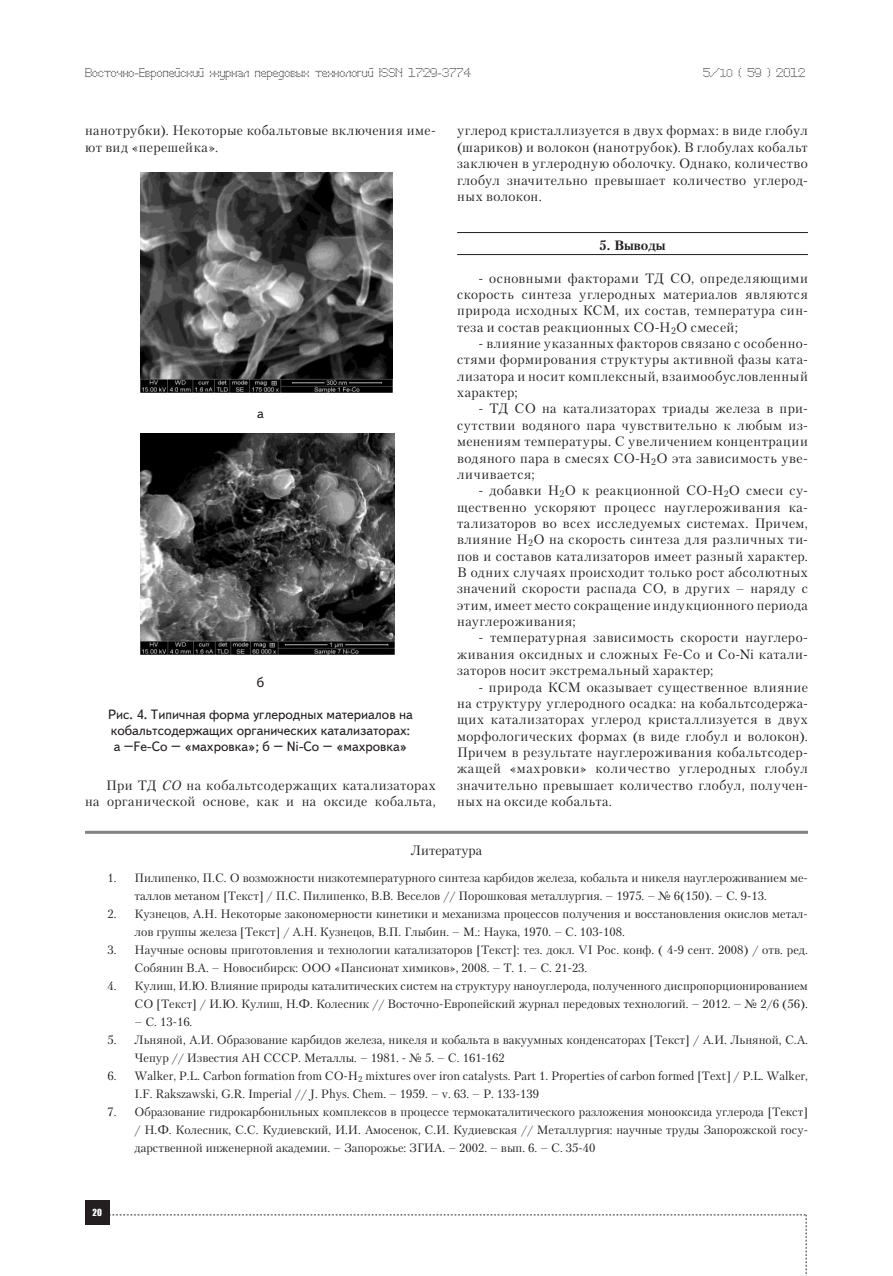
<style>
.page{position:relative;width:893px;height:1276px;background:#fff}
.page>*{position:absolute;margin:0;border:0;box-sizing:border-box;transform-origin:0 0}
.Text{font:13.5px/16.4px "Petersburg C";letter-spacing:.035em;color:#231f20;text-align:justify}
.risunok{font:13.5px/16.2px "Text Book C";color:#231f20}
.literatura-zaglav{font:13.5px "Petersburg C";color:#231f20}
.Punkt{font:700 13.5px "Petersburg C";color:#231f20}
.Literatura-text{font:12px/18px "Petersburg C";color:#231f20}
.t1{font:12px "Perfo";letter-spacing:.015em;color:#231f20}
.t2{font:9px "Impact";color:#fff}
.s1{font-size:10.5px}
.s2{font-style:italic}
</style>
<div class="page">
<div style="left:85px;top:1200px;width:24px;height:25px;background:#231f20"></div>
<svg style="left:109px;top:1214px;width:698px;height:62px"></svg>
<hr style="left:457px;top:232px;width:351px;height:1px;background:#231f20">
<hr style="left:457px;top:254px;width:351px;height:1px;background:#231f20">
<img style="left:140px;top:172px;width:252px;height:221px">
<img style="left:140px;top:434px;width:255px;height:220px">
<hr style="left:85px;top:831px;width:723px;height:3px;background:#808285">
<p class="t1" style="left:85px;top:65px;width:387px">Восточно-Европейский журнал передовых технологий ISSN 1729-3774</p>
<p class="t1" style="left:703px;top:65px;width:104px">5/<span class="s1">10</span> ( 59 ) 2012</p>
<p class="Text" style="left:85px;top:122px;width:352px">нанотрубки). Некоторые кобальтовые включения име&shy;ют вид «перешейка».</p>
<p class="Text" style="left:457px;top:122px;width:352px">углерод кристаллизуется в двух формах: в виде глобул (шариков) и волокон (нанотрубок). В глобулах кобальт заключен в углеродную оболочку. Однако, количество глобул значительно превышает количество углерод&shy;ных волокон.</p>
<p class="Punkt" style="left:599px;top:237px;width:67px">5. Выводы</p>
<p class="Text" style="left:457px;top:270px;width:352px;text-indent:21px">- основными факторами ТД СО, определяющими скорость синтеза углеродных материалов являются природа исходных КСМ, их состав, температура син&shy;теза и состав реакционных СО-Н<sub>2</sub>О смесей;</p>
<p class="Text" style="left:457px;top:335px;width:352px;text-indent:21px">- влияние указанных факторов связано с особенно&shy;стями формирования структуры активной фазы ката&shy;лизатора и носит комплексный, взаимообусловленный характер;</p>
<p class="Text" style="left:457px;top:400px;width:352px;text-indent:21px">- ТД СО на катализаторах триады железа в при&shy;сутствии водяного пара чувствительно к любым из&shy;менениям температуры. С увеличением концентрации водяного пара в смесях СО-Н<sub>2</sub>О эта зависимость уве&shy;личивается;</p>
<p class="Text" style="left:457px;top:482px;width:352px;text-indent:21px">- добавки Н<sub>2</sub>О к реакционной СО-Н<sub>2</sub>О смеси су&shy;щественно ускоряют процесс науглероживания ка&shy;тализаторов во всех исследуемых системах. Причем, влияние Н<sub>2</sub>О на скорость синтеза для различных ти&shy;пов и составов катализаторов имеет разный характер.<br>В одних случаях происходит только рост абсолютных значений скорости распада СО, в других – наряду с этим, имеет место сокращение индукционного периода науглероживания;</p>
<p class="Text" style="left:457px;top:629px;width:352px;text-indent:21px">- температурная зависимость скорости науглеро&shy;живания оксидных и сложных Fe-Co и Co-Ni катали&shy;заторов носит экстремальный характер;</p>
<p class="Text" style="left:457px;top:678px;width:352px;text-indent:21px">- природа КСМ оказывает существенное влияние на структуру углеродного осадка: на кобальтсодержа&shy;щих катализаторах углерод кристаллизуется в двух морфологических формах (в виде глобул и волокон).<br>Причем в результате науглероживания кобальтсодер&shy;жащей «махровки» количество углеродных глобул значительно превышает количество глобул, получен&shy;ных на оксиде кобальта.</p>
<p class="literatura-zaglav" style="left:411px;top:842px;width:73px">Литература</p>
<p class="Literatura-text" style="left:135px;top:868px;width:675px;text-indent:-27px">1. Пилипенко, П.С. О возможности низкотемпературного синтеза карбидов железа, кобальта и никеля науглероживанием ме&shy;таллов метаном [Текст] / П.С. Пилипенко, В.В. Веселов // Порошковая металлургия. – 1975. – № 6(150). – С. 9-13.</p>
<p class="Literatura-text" style="left:135px;top:904px;width:675px;text-indent:-27px">2. Кузнецов, А.Н. Некоторые закономерности кинетики и механизма процессов получения и восстановления окислов метал&shy;лов группы железа [Текст] / А.Н. Кузнецов, В.П. Глыбин. – М.: Наука, 1970. – С. 103-108.</p>
<p class="Literatura-text" style="left:135px;top:940px;width:675px;text-indent:-27px">3. Научные основы приготовления и технологии катализаторов [Текст]: тез. докл. VI Рос. конф. ( 4-9 сент. 2008) / отв. ред.<br>Собянин В.А. – Новосибирск: ООО «Пансионат химиков», 2008. – Т. 1. – С. 21-23.</p>
<p class="Literatura-text" style="left:108px;top:976px;width:702px;text-align:right">4. Кулиш, И.Ю. Влияние природы каталитических систем на структуру наноуглерода, полученного диспропорционированием<br>СО [Текст] / И.Ю. Кулиш, Н.Ф. Колесник // Восточно-Европейский журнал передовых технологий. – 2012. – № 2/6 (56).</p>
<p class="Literatura-text" style="left:135px;top:1012px;width:59px">– С. 13-16.</p>
<p class="Literatura-text" style="left:135px;top:1030px;width:675px;text-indent:-27px">5. Льняной, А.И. Образование карбидов железа, никеля и кобальта в вакуумных конденсаторах [Текст] / А.И. Льняной, С.А.<br>Чепур // Известия АН СССР. Металлы. – 1981. - № 5. – С. 161-162</p>
<p class="Literatura-text" style="left:135px;top:1066px;width:675px;text-indent:-27px">6. Walker, P.L. Carbon formation from CO-H<sub>2</sub> mixtures over iron catalysts. Part 1. Properties of carbon formed [Text] / P.L. Walker,<br>I.F. Rakszawski, G.R. Imperial // J. Phys. Chem. – 1959. – v. 63. – P. 133-139</p>
<p class="Literatura-text" style="left:135px;top:1102px;width:675px;text-align:justify;text-indent:-27px">7. Образование гидрокарбонильных комплексов в процессе термокаталитического разложения монооксида углерода [Текст] / Н.Ф. Колесник, С.С. Кудиевский, И.И. Амосенок, С.И. Кудиевская // Металлургия: научные труды Запорожской госу&shy;дарственной инженерной академии. – Запорожье: ЗГИА. – 2002. – вып. 6. – С. 35-40</p>
<p class="risunok" style="left:257px;top:406px;width:8px">а</p>
<p class="risunok" style="left:257px;top:674px;width:9px">б</p>
<p class="risunok" style="left:108px;top:706px;width:306px">Рис. 4. Типичная форма углеродных материалов на кобальтсодержащих органических катализаторах: а –Fe-Co – «махровка»; б – Ni-Co – «махровка»</p>
<p class="Text" style="left:85px;top:776px;width:352px;text-align:right">При ТД <span class="s2">СО</span> на кобальтсодержащих катализаторах<br>на органической основе, как и на оксиде кобальта,</p>
<p class="t2" style="left:92px;top:1207px;width:11px">20</p>
</div>
